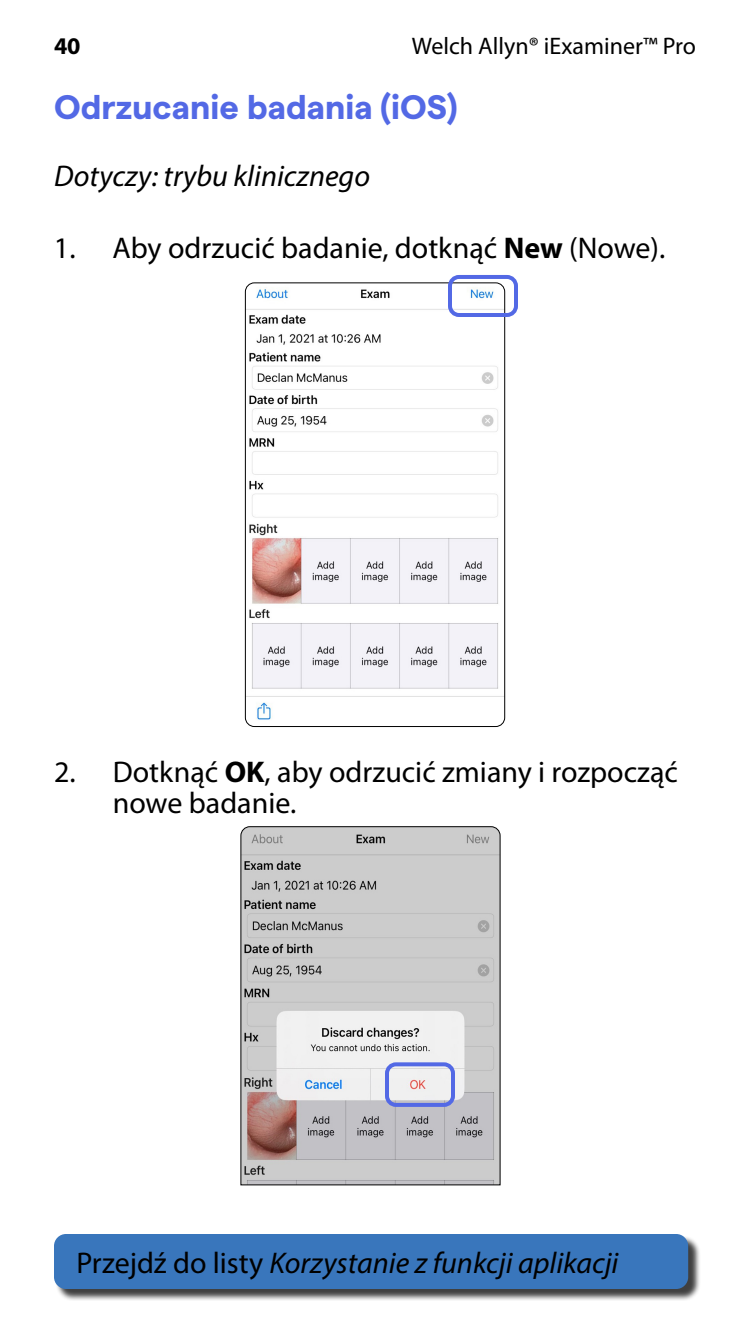
<style>
.page{position:relative;width:750px;height:1334px;background:#fff}
.page>*{position:absolute;margin:0;border:0;box-sizing:border-box;transform-origin:0 0}
.t1{font:700 34px "Matter";color:#5369e5}
.t2{font:30px/31px "Myriad Pro";color:#000}
.t3{font:italic 30px "Myriad Pro";color:#000}
.t4{font:24px "Myriad Pro";color:#000}
.t5{font:700 24px "Myriad Pro";color:#000}
.s1{font-weight:700}
.s2{font-style:normal}
</style>
<div class="page">
<div style="left:56px;top:1236px;width:645px;height:65px;background:#000;opacity:.75"></div>
<div style="left:54px;top:1234px;width:634px;height:55px;background:#3976bc;border-radius:12px"></div>
<img style="left:245px;top:284px;width:260px;height:443px">
<div style="left:245px;top:282px;width:260px;height:445px;border:1px solid #000;border-radius:9px"></div>
<div style="left:448px;top:275px;width:70px;height:42px;border:4px solid #5369e5;border-radius:9px"></div>
<svg style="left:240px;top:826px;width:261px;height:360px"></svg>
<div style="left:385px;top:1062px;width:70px;height:45px;border:4px solid #5369e5;border-radius:9px"></div>
<p class="t5" style="left:54px;top:30px;width:28px">40</p>
<p class="t4" style="left:412px;top:31px;width:286px">Welch Allyn® iExaminer™ Pro</p>
<p class="t1" style="left:54px;top:81px;width:405px">Odrzucanie badania (iOS)</p>
<p class="t3" style="left:54px;top:157px;width:317px">Dotyczy: trybu klinicznego</p>
<p class="t2" style="left:54px;top:232px;width:613px">1. Aby odrzucić badanie, dotknąć <span class="s1">New</span> (Nowe).</p>
<p class="t2" style="left:113px;top:755px;width:567px;text-indent:-58px">2. Dotknąć <span class="s1">OK</span>, aby odrzucić zmiany i rozpocząć nowe badanie.</p>
<p class="t3" style="left:76px;top:1244px;width:544px"><span class="s2">Przejdź do listy</span> Korzystanie z funkcji aplikacji</p>
</div>
